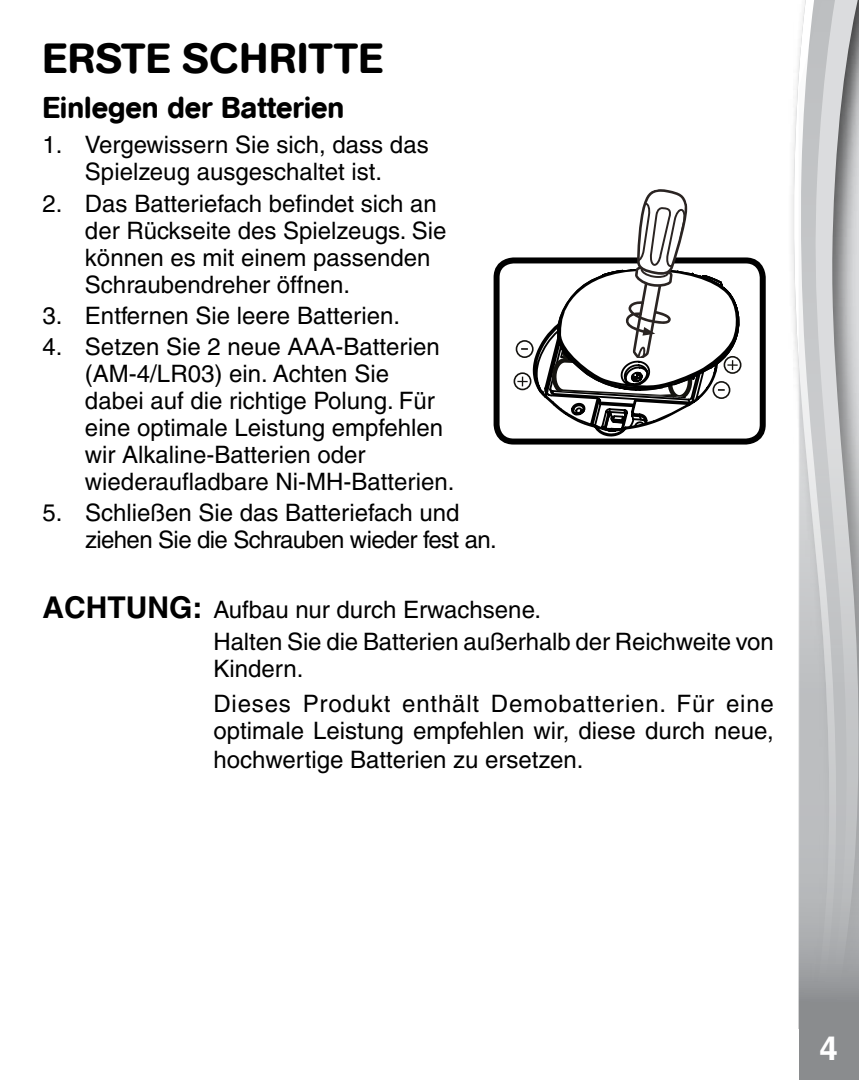
<style>
.page{position:relative;width:859px;height:1080px;background:#fff}
.page>*{position:absolute;margin:0;border:0;box-sizing:border-box;transform-origin:0 0}
.t1{font:500 42px "AG Book Rounded";letter-spacing:.02em;color:#000}
.t2{font:700 33px "Helvetica";color:#fff}
.t3{font:500 30px "AG Book Rounded";color:#000}
.t4{font:500 24px/27px "Helvetica";color:#000}
.t5{font:500 24px/27px "Helvetica";letter-spacing:-.025em;color:#000}
.t6{font:500 24px/35.4px "Helvetica";letter-spacing:.035em;color:#000}
.s1{font-weight:700;font-size:30px}
</style>
<div class="page">
<svg style="left:793px;top:55px;width:6px;height:974px"></svg>
<svg style="left:799px;top:0;width:60px;height:1080px;background:#bdbec0"></svg>
<div style="left:494px;top:257px;width:272px;height:188px;border:6px solid #000;border-radius:17px"></div>
<div style="left:513px;top:372px;width:18px;height:18px;border:2px solid #14130f;border-radius:50%"></div>
<div style="left:516px;top:340px;width:18px;height:18px;border:2px solid #14130f;border-radius:50%"></div>
<svg style="left:517px;top:189px;width:225px;height:248px"></svg>
<h1 class="t1" style="left:42px;top:34px;width:342px">ERSTE SCHRITTE</h1>
<p class="t3" style="left:42px;top:90px;width:303px">Einlegen der Batterien</p>
<p class="t4" style="left:42px;top:131px;width:388px;text-align:center">1. Vergewissern Sie sich, dass das<br>Spielzeug ausgeschaltet ist.</p>
<p class="t4" style="left:85px;top:190px;width:363px;text-indent:-43px">2. Das Batteriefach befindet sich an der Rückseite des Spielzeugs. Sie können es mit einem passenden<br>Schraubendreher öffnen.</p>
<p class="t4" style="left:42px;top:302px;width:359px">3. Entfernen Sie leere Batterien.</p>
<p class="t4" style="left:85px;top:333px;width:371px;text-indent:-43px">4. Setzen Sie 2 neue AAA-Batterien (AM-4/LR03) ein. Achten Sie<br>dabei auf die richtige Polung. Für eine optimale Leistung empfehlen wir Alkaline-Batterien oder wiederaufladbare Ni-MH-Batterien.</p>
<p class="t5" style="left:85px;top:499px;width:413px;text-indent:-43px">5. Schließen Sie das Batteriefach und ziehen Sie die Schrauben wieder fest an.</p>
<p class="t4" style="left:213px;top:594px;width:562px;line-height:31.2px;text-indent:-171px"><span class="s1">ACHTUNG:</span> Aufbau nur durch Erwachsene.<br>Halten Sie die Batterien außerhalb der Reichweite von</p>
<p class="t6" style="left:213px;top:651px;width:562px">Kindern.<br>Dieses Produkt enthält Demobatterien. Für eine</p>
<p class="t4" style="left:213px;top:716px;width:562px;line-height:28.8px">optimale Leistung empfehlen wir, diese durch neue, hochwertige Batterien zu ersetzen.</p>
<h2 class="t2" style="left:820px;top:1025px;width:25px">4 <sup>4</sup>4</h2>
</div>
